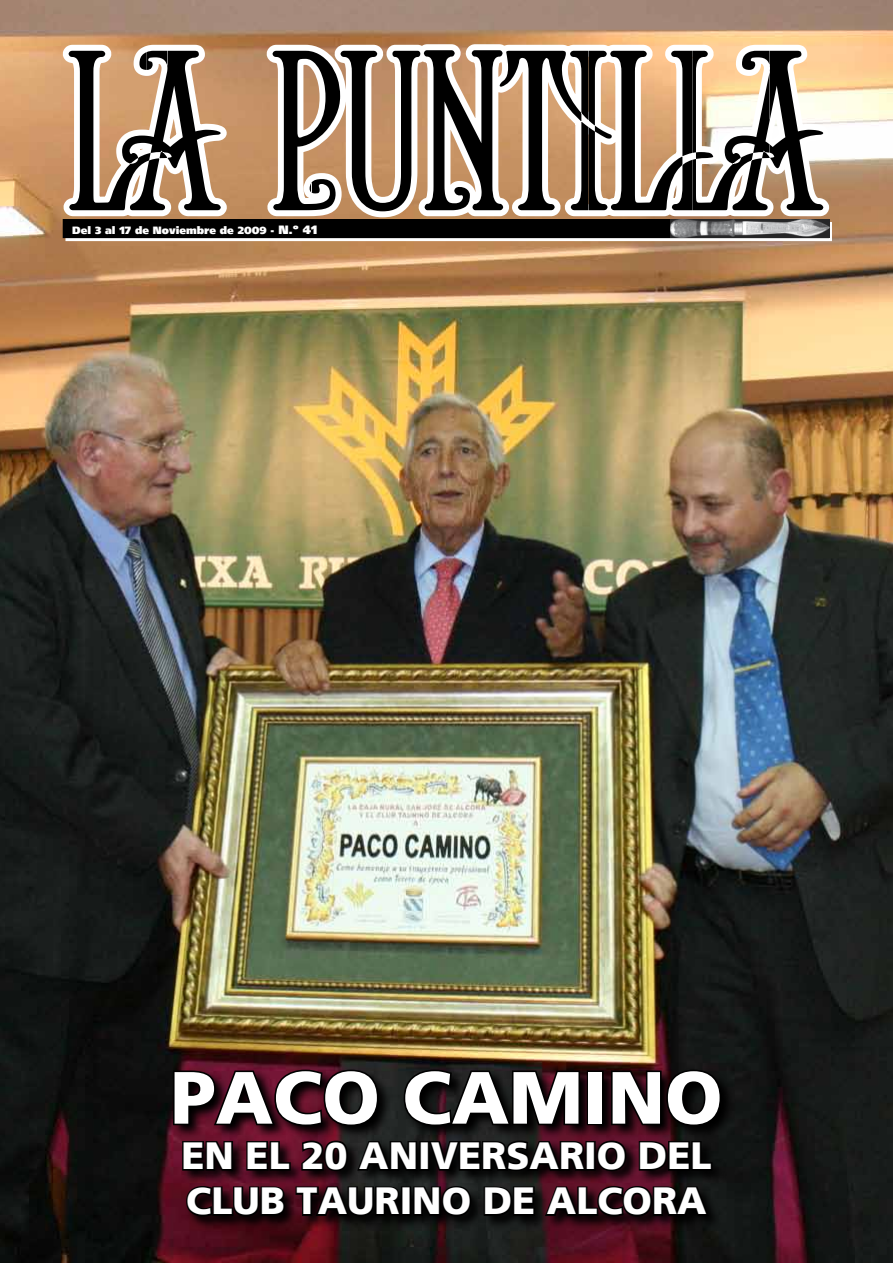
<style>
.page{position:relative;width:893px;height:1263px;background:#fff}
.page>*{position:absolute;margin:0;border:0;box-sizing:border-box;transform-origin:0 0}
.t1{font:900 73.8px "Frutiger";color:#fff}
.t2{font:900 37.8px/45.5px "Frutiger";color:#fff}
.t3{font:900 10.5px "Frutiger Ultra";color:#fff}
.s1{font-size:12px}
</style>
<div class="page">
<img style="left:0;top:0;width:893px;height:1263px">
<svg style="left:65px;top:227px;width:767px;height:14px"></svg>
<div style="left:63px;top:220px;width:765px;height:17px;background:#000"></div>
<div style="left:63px;top:219px;width:766px;height:19px;border:2px solid #000"></div>
<svg style="left:56px;top:35px;width:779px;height:192px"></svg>
<svg style="left:69px;top:50px;width:754px;height:161px"></svg>
<img style="left:670px;top:219px;width:159px;height:19px">
<svg style="left:171px;top:1068px;width:564px;height:163px;background:#30121a"></svg>
<svg style="left:171px;top:1068px;width:209px;height:60px;background:#230811"></svg>
<svg style="left:402px;top:1063px;width:180px;height:65px;background:#100b0c"></svg>
<div style="left:587px;top:1070px;width:17px;height:55px;border:3px solid #000"></div>
<svg style="left:609px;top:1068px;width:114px;height:60px;background:#0f0507"></svg>
<svg style="left:181px;top:1138px;width:54px;height:36px;background:#1b040b"></svg>
<svg style="left:245px;top:1139px;width:47px;height:33px;background:#23050e"></svg>
<svg style="left:300px;top:1138px;width:49px;height:35px;background:#1e060d"></svg>
<svg style="left:355px;top:1138px;width:64px;height:36px;background:#0c0d0d"></svg>
<div style="left:419px;top:1141px;width:11px;height:29px;border:3px solid #000"></div>
<svg style="left:427px;top:1138px;width:161px;height:37px;background:#0e0709"></svg>
<div style="left:585px;top:1141px;width:11px;height:29px;border:3px solid #000"></div>
<svg style="left:595px;top:1139px;width:33px;height:34px"></svg>
<svg style="left:637px;top:1139px;width:77px;height:33px;background:#100509"></svg>
<svg style="left:185px;top:1184px;width:102px;height:34px;background:#1c040a"></svg>
<svg style="left:294px;top:1183px;width:109px;height:35px;background:#14070a"></svg>
<div style="left:401px;top:1186px;width:10px;height:30px;border:3px solid #000"></div>
<svg style="left:412px;top:1183px;width:61px;height:36px;background:#0b090a"></svg>
<svg style="left:482px;top:1184px;width:55px;height:33px;background:#080909"></svg>
<svg style="left:543px;top:1183px;width:168px;height:35px;background:#1b060c"></svg>
<p class="t3" style="left:72px;top:224px;width:247px">Del 3 al 17 de Noviembre de 2009 - <span class="s1">N.º 41</span></p>
<h1 class="t1" style="left:170px;top:1053px;width:553px">PACO CAMINO</h1>
<p class="t2" style="left:181px;top:1133px;width:531px">EN EL 20 ANIVERSARIO DEL<br>CLUB TAURINO DE ALCORA</p>
</div>
